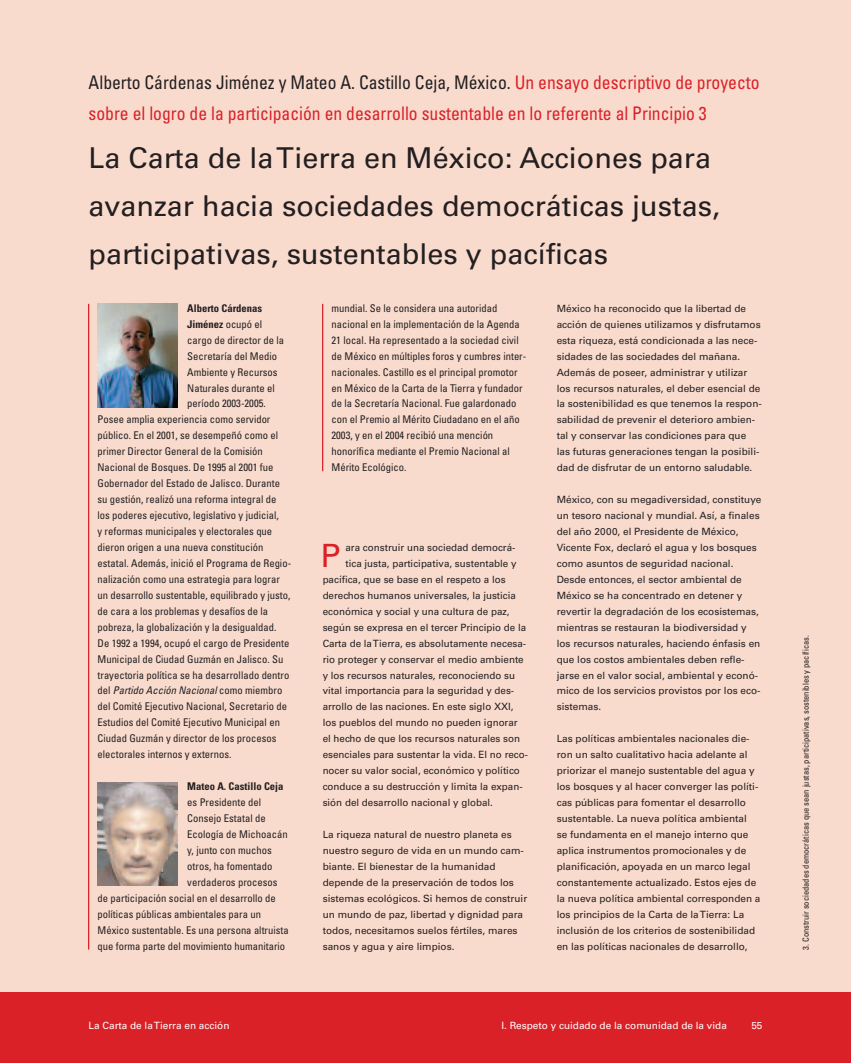
<style>
.page{position:relative;width:851px;height:1063px;background:#fff}
.page>*{position:absolute;margin:0;border:0;box-sizing:border-box;transform-origin:0 0}
.t1{font:32.12px "Univers";color:#da2128}
.t2{font:28.75px/47.9px "Univers";color:#231f20}
.t3{font:condensed 18.75px/31.9px "Univers";color:#da2128;scale:.94 1}
.t4{font:condensed 10.62px/16px "Univers";color:#231f20}
.t5{font:700 condensed 10.62px "Univers";color:#231f20}
.t6{font:italic condensed 10.62px "Univers";color:#231f20}
.t7{font:10px/16px "Univers";color:#231f20}
.t8{font:10px "Univers";color:#fff}
.t9{font:condensed 8.5px "Univers";color:#231f20}
.s1{color:#231f20}
.s2{font-weight:400}
.s3{font-style:normal}
</style>
<div class="page">
<div style="left:0;top:0;width:850px;height:1063px;background:#f9dbce"></div>
<img style="left:97px;top:304px;width:80px;height:103px">
<img style="left:97px;top:782px;width:80px;height:104px">
<hr style="left:88px;top:304px;width:1px;height:646px;background:#da2128">
<hr style="left:322px;top:304px;width:1px;height:167px;background:#da2128">
<div style="left:0;top:992px;width:850px;height:71px;background:#da2128"></div>
<h3 class="t3" style="left:89px;top:68px;width:715px"><span class="s1">Alberto Cárdenas Jiménez y Mateo A. Castillo Ceja, México.</span> Un ensayo descriptivo de proyecto sobre el logro de la participación en desarrollo sustentable en lo referente al Principio 3</h3>
<h2 class="t2" style="left:89px;top:137px;width:633px">La Carta de la Tierra en México: Acciones para avanzar hacia sociedades democráticas justas, participativas, sustentables y pacíficas</h2>
<p class="t5" style="left:187px;top:304px;width:76px">Alberto Cárdenas</p>
<p class="t5" style="left:187px;top:320px;width:76px">Jiménez <span class="s2">ocupó el</span></p>
<p class="t4" style="left:187px;top:333px;width:98px">cargo de director de la</p>
<p class="t4" style="left:187px;top:349px;width:91px">Secretaría del Medio</p>
<p class="t4" style="left:187px;top:365px;width:92px">Ambiente y Recursos</p>
<p class="t4" style="left:187px;top:381px;width:89px">Naturales durante el</p>
<p class="t4" style="left:187px;top:397px;width:80px">período 2003-2005.</p>
<p class="t4" style="left:97px;top:413px;width:174px">Posee amplia experiencia como servidor</p>
<p class="t4" style="left:97px;top:428px;width:182px">público. En el 2001, se desempeñó como el</p>
<p class="t4" style="left:97px;top:444px;width:167px">primer Director General de la Comisión</p>
<p class="t4" style="left:97px;top:460px;width:177px">Nacional de Bosques. De 1995 al 2001 fue</p>
<p class="t4" style="left:97px;top:476px;width:184px">Gobernador del Estado de Jalisco. Durante</p>
<p class="t4" style="left:97px;top:492px;width:180px">su gestión, realizó una reforma integral de</p>
<p class="t4" style="left:97px;top:508px;width:183px">los poderes ejecutivo, legislativo y judicial,</p>
<p class="t4" style="left:97px;top:524px;width:176px">y reformas municipales y electorales que</p>
<p class="t4" style="left:97px;top:540px;width:167px">dieron origen a una nueva constitución</p>
<p class="t4" style="left:97px;top:556px;width:195px">estatal. Además, inició el Programa de Regio-</p>
<p class="t4" style="left:97px;top:572px;width:184px">nalización como una estrategia para lograr</p>
<p class="t4" style="left:97px;top:588px;width:194px">un desarrollo sustentable, equilibrado y justo,</p>
<p class="t4" style="left:97px;top:604px;width:172px">de cara a los problemas y desafíos de la</p>
<p class="t4" style="left:97px;top:620px;width:180px">pobreza, la globalización y la desigualdad.</p>
<p class="t4" style="left:97px;top:636px;width:193px">De 1992 a 1994, ocupó el cargo de Presidente</p>
<p class="t4" style="left:97px;top:652px;width:187px">Municipal de Ciudad Guzmán en Jalisco. Su</p>
<p class="t4" style="left:97px;top:668px;width:193px">trayectoria política se ha desarrollado dentro</p>
<p class="t6" style="left:97px;top:687px;width:186px"><span class="s3">del</span> Partido Acción Nacional <span class="s3">como miembro</span></p>
<p class="t4" style="left:97px;top:700px;width:191px">del Comité Ejecutivo Nacional, Secretario de</p>
<p class="t4" style="left:97px;top:715px;width:184px">Estudios del Comité Ejecutivo Municipal en</p>
<p class="t4" style="left:97px;top:731px;width:180px">Ciudad Guzmán y director de los procesos</p>
<p class="t4" style="left:97px;top:747px;width:135px">electorales internos y externos.</p>
<p class="t5" style="left:187px;top:782px;width:98px">Mateo A. Castillo Ceja</p>
<p class="t4" style="left:187px;top:795px;width:75px">es Presidente del</p>
<p class="t4" style="left:187px;top:811px;width:80px">Consejo Estatal de</p>
<p class="t4" style="left:187px;top:827px;width:102px">Ecología de Michoacán</p>
<p class="t4" style="left:187px;top:843px;width:86px">y, junto con muchos</p>
<p class="t4" style="left:187px;top:859px;width:86px">otros, ha fomentado</p>
<p class="t4" style="left:187px;top:875px;width:92px">verdaderos procesos</p>
<p class="t4" style="left:97px;top:891px;width:180px">de participación social en el desarrollo de</p>
<p class="t4" style="left:97px;top:907px;width:165px">políticas públicas ambientales para un</p>
<p class="t4" style="left:97px;top:923px;width:193px">México sustentable. Es una persona altruista</p>
<p class="t4" style="left:97px;top:939px;width:189px">que forma parte del movimiento humanitario</p>
<p class="t4" style="left:331px;top:301px;width:196px">mundial. Se le considera una autoridad nacional en la implementación de la Agenda 21 local. Ha representado a la sociedad civil de México en múltiples foros y cumbres inter&shy;nacionales. Castillo es el principal promotor en México de la Carta de la Tierra y fundador de la Secretaría Nacional. Fue galardonado con el Premio al Mérito Ciudadano en el año 2003, y en el 2004 recibió una mención honorífica mediante el Premio Nacional al Mérito Ecológico.</p>
<p class="t7" style="left:556px;top:301px;width:207px">México ha reconocido que la libertad de acción de quienes utilizamos y disfrutamos esta riqueza, está condicionada a las nece&shy;sidades de las sociedades del mañana.<br>Además de poseer, administrar y utilizar los recursos naturales, el deber esencial de la sostenibilidad es que tenemos la respon&shy;sabilidad de prevenir el deterioro ambien&shy;tal y conservar las condiciones para que las futuras generaciones tengan la posibili&shy;dad de disfrutar de un entorno saludable.</p>
<p class="t7" style="left:556px;top:493px;width:206px">México, con su megadiversidad, constituye un tesoro nacional y mundial. Así, a finales del año 2000, el Presidente de México, Vicente Fox, declaró el agua y los bosques como asuntos de seguridad nacional.<br>Desde entonces, el sector ambiental de México se ha concentrado en detener y revertir la degradación de los ecosistemas, mientras se restauran la biodiversidad y los recursos naturales, haciendo énfasis en que los costos ambientales deben refle&shy;jarse en el valor social, ambiental y econó&shy;mico de los servicios provistos por los eco&shy;sistemas.</p>
<p class="t7" style="left:556px;top:732px;width:205px">Las políticas ambientales nacionales die&shy;ron un salto cualitativo hacia adelante al priorizar el manejo sustentable del agua y los bosques y al hacer converger las políti&shy;cas públicas para fomentar el desarrollo sustentable. La nueva política ambiental<br>se fundamenta en el manejo interno que aplica instrumentos promocionales y de planificación, apoyada en un marco legal constantemente actualizado. Estos ejes de la nueva política ambiental corresponden a los principios de la Carta de la Tierra: La inclusión de los criterios de sostenibilidad en las políticas nacionales de desarrollo,</p>
<h1 class="t1" style="left:320px;top:544px;width:21px">P</h1>
<p class="t7" style="left:345px;top:540px;width:171px">ara construir una sociedad democrá-</p>
<p class="t7" style="left:345px;top:556px;width:172px">tica justa, participativa, sustentable y</p>
<p class="t7" style="left:322px;top:572px;width:184px">pacífica, que se base en el respeto a los</p>
<p class="t7" style="left:322px;top:588px;width:195px">derechos humanos universales, la justicia</p>
<p class="t7" style="left:322px;top:604px;width:188px">económica y social y una cultura de paz,</p>
<p class="t7" style="left:322px;top:620px;width:205px">según se expresa en el tercer Principio de la</p>
<p class="t7" style="left:322px;top:636px;width:205px">Carta de la Tierra, es absolutamente necesa-</p>
<p class="t7" style="left:322px;top:652px;width:202px">rio proteger y conservar el medio ambiente</p>
<p class="t7" style="left:322px;top:668px;width:194px">y los recursos naturales, reconociendo su</p>
<p class="t7" style="left:322px;top:684px;width:193px">vital importancia para la seguridad y des-</p>
<p class="t7" style="left:322px;top:700px;width:192px">arrollo de las naciones. En este siglo XXI,</p>
<p class="t7" style="left:322px;top:716px;width:196px">los pueblos del mundo no pueden ignorar</p>
<p class="t7" style="left:322px;top:732px;width:199px">el hecho de que los recursos naturales son</p>
<p class="t7" style="left:322px;top:748px;width:207px">esenciales para sustentar la vida. El no reco-</p>
<p class="t7" style="left:322px;top:764px;width:199px">nocer su valor social, económico y político</p>
<p class="t7" style="left:322px;top:780px;width:201px">conduce a su destrucción y limita la expan-</p>
<p class="t7" style="left:322px;top:795px;width:172px">sión del desarrollo nacional y global.</p>
<p class="t7" style="left:322px;top:827px;width:206px">La riqueza natural de nuestro planeta es nuestro seguro de vida en un mundo cam&shy;biante. El bienestar de la humanidad depende de la preservación de todos los sistemas ecológicos. Si hemos de construir un mundo de paz, libertad y dignidad para todos, necesitamos suelos fértiles, mares sanos y agua y aire limpios.</p>
<p class="t8" style="left:89px;top:1022px;width:142px">La Carta de la Tierra en acción</p>
<p class="t8" style="left:501px;top:1022px;width:227px">I. Respeto y cuidado de la comunidad de la vida</p>
<p class="t8" style="left:751px;top:1022px;width:13px">55</p>
<p class="t9" style="left:802px;top:950px;width:316px;rotate:-90deg">3. Construir sociedades democráticas que sean justas, participativas, sostenibles y pacíficas.</p>
</div>
